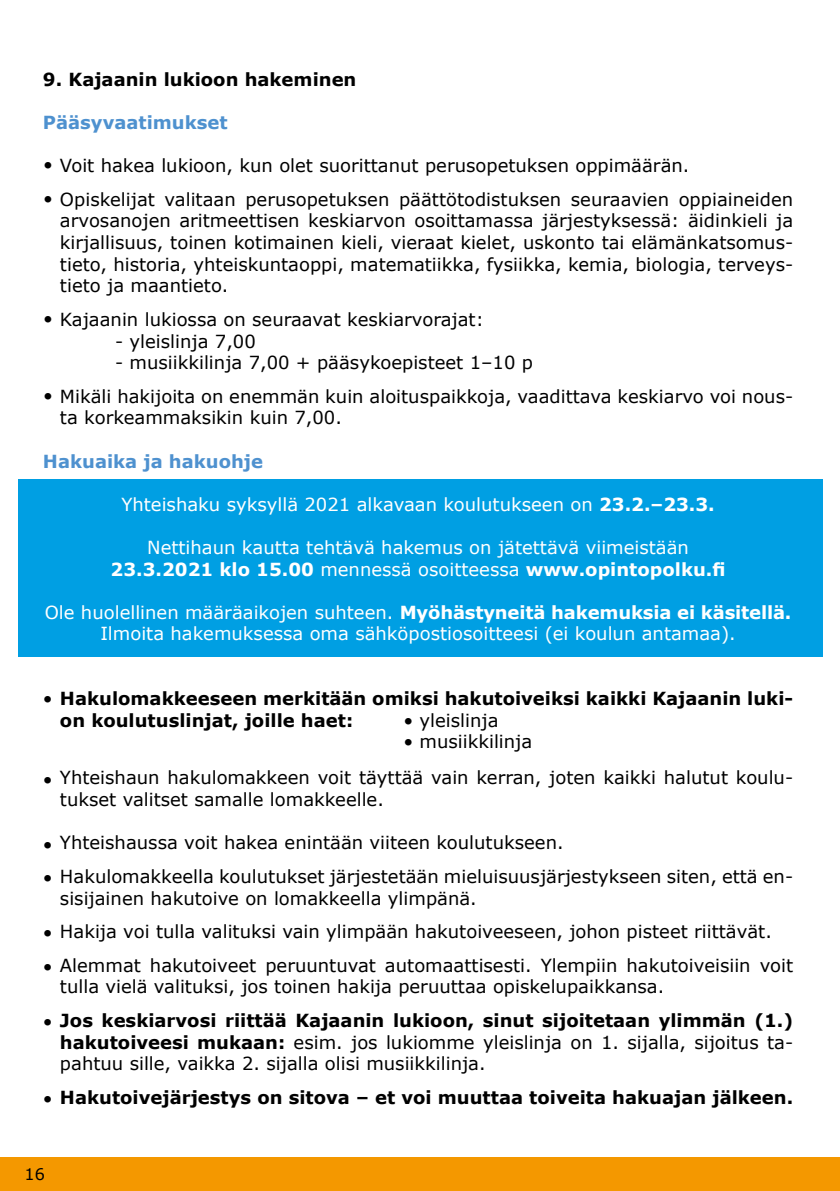
<style>
.page{position:relative;width:840px;height:1191px;background:#fff}
.page>*{position:absolute;margin:0;border:0;box-sizing:border-box;transform-origin:0 0}
.t1{font:18px/21.6px "Verdana";color:#000}
.t2{font:18px/21.6px "Verdana";color:#fff;text-align:center}
.t3{font:700 18px/21.6px "Verdana";color:#000}
.t4{font:700 18px "Verdana";color:#4e91cf}
.t5{font:16px "Verdana";color:#000}
.s1{font-weight:700}
.s2{font-weight:400}
</style>
<div class="page">
<div style="left:19px;top:479px;width:803px;height:178px;background:#009fe3"></div>
<div style="left:0;top:1158px;width:839px;height:33px;background:#f49800"></div>
<p class="t3" style="left:43px;top:68px;width:315px">9. Kajaanin lukioon hakeminen</p>
<p class="t4" style="left:43px;top:110px;width:186px">Pääsyvaatimukset</p>
<p class="t1" style="left:43px;top:155px;width:647px">• Voit hakea lukioon, kun olet suorittanut perusopetuksen oppimäärän.</p>
<p class="t1" style="left:60px;top:188px;width:734px;text-align:justify;text-indent:-17px">• Opiskelijat valitaan perusopetuksen päättötodistuksen seuraavien oppiaineiden arvosanojen aritmeettisen keskiarvon osoittamassa järjestyksessä: äidinkieli ja kirjallisuus, toinen kotimainen kieli, vieraat kielet, uskonto tai elämänkatsomus&shy;tieto, historia, yhteiskuntaoppi, matematiikka, fysiikka, kemia, biologia, terveys&shy;tieto ja maantieto.</p>
<p class="t1" style="left:43px;top:308px;width:442px">• Kajaanin lukiossa on seuraavat keskiarvorajat:</p>
<p class="t1" style="left:115px;top:330px;width:142px">- yleislinja 7,00</p>
<p class="t1" style="left:115px;top:351px;width:419px">- musiikkilinja 7,00 + pääsykoepisteet 1–10 p</p>
<p class="t1" style="left:60px;top:385px;width:734px;text-indent:-17px">• Mikäli hakijoita on enemmän kuin aloituspaikkoja, vaadittava keskiarvo voi nous&shy;ta korkeammaksikin kuin 7,00.</p>
<p class="t4" style="left:43px;top:448px;width:221px">Hakuaika ja hakuohje</p>
<p class="t2" style="left:121px;top:493px;width:594px">Yhteishaku syksyllä 2021 alkavaan koulutukseen on <span class="s1">23.2.–23.3.</span></p>
<p class="t2" style="left:110px;top:536px;width:616px">Nettihaun kautta tehtävä hakemus on jätettävä viimeistään<br><span class="s1">23.3.2021 klo 15.00</span> mennessä osoitteessa <span class="s1">www.opintopolku.fi</span></p>
<p class="t2" style="left:45px;top:601px;width:747px">Ole huolellinen määräaikojen suhteen. <span class="s1">Myöhästyneitä hakemuksia ei käsitellä.<br></span>Ilmoita hakemuksessa oma sähköpostiosoitteesi (ei koulun antamaa).</p>
<p class="t3" style="left:60px;top:687px;width:734px;text-indent:-17px"><span class="s2">•</span> Hakulomakkeeseen merkitään omiksi hakutoiveiksi kaikki Kajaanin luki&shy;on koulutuslinjat, joille haet:</p>
<p class="t1" style="left:403px;top:709px;width:97px">• yleislinja</p>
<p class="t1" style="left:403px;top:731px;width:130px">• musiikkilinja</p>
<p class="t1" style="left:60px;top:767px;width:734px;text-indent:-17px">• Yhteishaun hakulomakkeen voit täyttää vain kerran, joten kaikki halutut koulu&shy;tukset valitset samalle lomakkeelle.</p>
<p class="t1" style="left:43px;top:831px;width:522px">• Yhteishaussa voit hakea enintään viiteen koulutukseen.</p>
<p class="t1" style="left:60px;top:865px;width:734px;text-indent:-17px">• Hakulomakkeella koulutukset järjestetään mieluisuusjärjestykseen siten, että en&shy;sisijainen hakutoive on lomakkeella ylimpänä.</p>
<p class="t1" style="left:43px;top:920px;width:730px">• Hakija voi tulla valituksi vain ylimpään hakutoiveeseen, johon pisteet riittävät.</p>
<p class="t1" style="left:60px;top:954px;width:734px;text-indent:-17px">• Alemmat hakutoiveet peruuntuvat automaattisesti. Ylempiin hakutoiveisiin voit tulla vielä valituksi, jos toinen hakija peruuttaa opiskelupaikkansa.</p>
<p class="t1" style="left:60px;top:1009px;width:734px;text-align:justify;text-indent:-17px">• <span class="s1">Jos keskiarvosi riittää Kajaanin lukioon, sinut sijoitetaan ylimmän (1.) hakutoiveesi mukaan:</span> esim. jos lukiomme yleislinja on 1. sijalla, sijoitus ta&shy;pahtuu sille, vaikka 2. sijalla olisi musiikkilinja.</p>
<p class="t3" style="left:43px;top:1086px;width:751px"><span class="s2">•</span> Hakutoivejärjestys on sitova – et voi muuttaa toiveita hakuajan jälkeen.</p>
<p class="t5" style="left:25px;top:1163px;width:22px">16</p>
</div>
